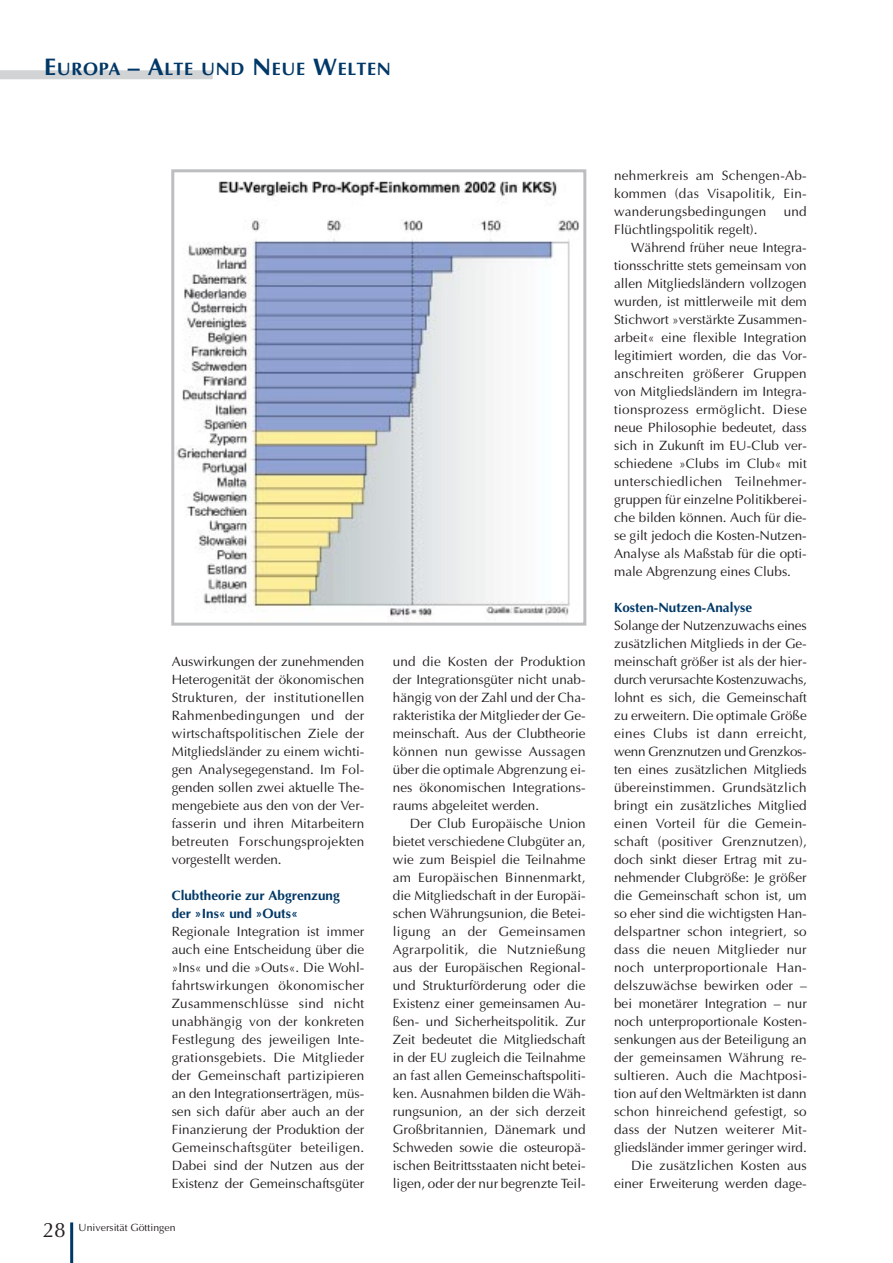
<style>
.page{position:relative;width:893px;height:1263px;background:#fff}
.page>*{position:absolute;margin:0;border:0;box-sizing:border-box;transform-origin:0 0}
.t1{font:21px "Optima";color:#231f1f}
.t2{font:700 18px "Optima";letter-spacing:.035em;color:#003867}
.t3{font:13.5px/18px "Optima";color:#231f1f;text-align:justify}
.t4{font:13.5px "Optima";letter-spacing:.02em;color:#231f1f}
.t5{font:700 13.5px/18px "Optima";color:#003867}
.t6{font:10.5px "Optima";color:#231f1f}
.s1{font-size:24px}
</style>
<div class="page">
<hr style="left:70px;top:1222px;width:3px;height:41px;background:#003867">
<div style="left:0;top:70px;width:213px;height:9px;background:#d1d3d5"></div>
<img style="left:176px;top:181px;width:404px;height:438px">
<div style="left:171px;top:169px;width:415px;height:457px;border:3px solid #bcbec0"></div>
<h2 class="t2" style="left:44px;top:61px;width:348px"><span class="s1">E</span>UROPA <span class="s1">– A</span>LTE UND <span class="s1">N</span>EUE <span class="s1">W</span>ELTEN</h2>
<h1 class="t1" style="left:43px;top:1221px;width:25px">28</h1>
<p class="t3" style="left:172px;top:654px;width:194px">Auswirkungen der zunehmenden Heterogenität der ökonomischen Strukturen, der institutionellen Rahmenbedingungen und der wirtschaftspolitischen Ziele der Mitgliedsländer zu einem wichti&shy;gen Analysegegenstand. Im Fol&shy;genden sollen zwei aktuelle The&shy;mengebiete aus den von der Ver&shy;fasserin und ihren Mitarbeitern betreuten Forschungsprojekten vorgestellt werden.</p>
<p class="t5" style="left:172px;top:888px;width:170px">Clubtheorie zur Abgrenzung der »Ins« und »Outs«</p>
<p class="t3" style="left:172px;top:924px;width:194px">Regionale Integration ist immer auch eine Entscheidung über die »Ins« und die »Outs«. Die Wohl&shy;fahrtswirkungen ökonomischer Zusammenschlüsse sind nicht unabhängig von der konkreten Festlegung des jeweiligen Inte&shy;grationsgebiets. Die Mitglieder der Gemeinschaft partizipieren an den Integrationserträgen, müs&shy;sen sich dafür aber auch an der Finanzierung der Produktion der Gemeinschaftsgüter beteiligen.<br>Dabei sind der Nutzen aus der Existenz der Gemeinschaftsgüter</p>
<p class="t6" style="left:79px;top:1223px;width:98px">Universität Göttingen</p>
<p class="t3" style="left:393px;top:654px;width:194px">und die Kosten der Produktion der Integrationsgüter nicht unab&shy;hängig von der Zahl und der Cha&shy;rakteristika der Mitglieder der Ge&shy;meinschaft. Aus der Clubtheorie können nun gewisse Aussagen über die optimale Abgrenzung ei&shy;nes ökonomischen Integrations&shy;raums abgeleitet werden.</p>
<p class="t3" style="left:393px;top:816px;width:194px;text-indent:17px">Der Club Europäische Union bietet verschiedene Clubgüter an, wie zum Beispiel die Teilnahme am Europäischen Binnenmarkt, die Mitgliedschaft in der Europäi&shy;schen Währungsunion, die Betei&shy;ligung an der Gemeinsamen Agrarpolitik, die Nutznießung aus der Europäischen Regional&shy;und Strukturförderung oder die Existenz einer gemeinsamen Au&shy;ßen- und Sicherheitspolitik. Zur Zeit bedeutet die Mitgliedschaft in der EU zugleich die Teilnahme an fast allen Gemeinschaftspoliti&shy;ken. Ausnahmen bilden die Wäh&shy;rungsunion, an der sich derzeit Großbritannien, Dänemark und Schweden sowie die osteuropä&shy;ischen Beitrittsstaaten nicht betei&shy;ligen, oder der nur begrenzte Teil-</p>
<p class="t3" style="left:614px;top:168px;width:194px">nehmerkreis am Schengen-Ab&shy;kommen (das Visapolitik, Ein&shy;wanderungsbedingungen</p>
<p class="t3" style="left:783px;top:204px;width:25px">und</p>
<p class="t3" style="left:614px;top:222px;width:145px">Flüchtlingspolitik regelt).</p>
<p class="t3" style="left:631px;top:240px;width:177px">Während früher neue Integra-</p>
<p class="t3" style="left:614px;top:258px;width:194px">tionsschritte stets gemeinsam von</p>
<p class="t3" style="left:614px;top:276px;width:194px">allen Mitgliedsländern vollzogen</p>
<p class="t3" style="left:614px;top:294px;width:194px">wurden, ist mittlerweile mit dem</p>
<p class="t3" style="left:614px;top:312px;width:194px">Stichwort »verstärkte Zusammen-</p>
<p class="t3" style="left:614px;top:330px;width:194px">arbeit« eine flexible Integration</p>
<p class="t3" style="left:614px;top:348px;width:194px">legitimiert worden, die das Vor-</p>
<p class="t4" style="left:614px;top:368px;width:194px">anschreiten größerer Gruppen</p>
<p class="t3" style="left:614px;top:384px;width:194px">von Mitgliedsländern im Integra-</p>
<p class="t4" style="left:614px;top:404px;width:194px">tionsprozess ermöglicht. Diese</p>
<p class="t3" style="left:614px;top:420px;width:194px">neue Philosophie bedeutet, dass</p>
<p class="t3" style="left:614px;top:438px;width:194px">sich in Zukunft im EU-Club ver-</p>
<p class="t3" style="left:614px;top:456px;width:194px">schiedene »Clubs im Club« mit</p>
<p class="t4" style="left:614px;top:476px;width:194px">unterschiedlichen Teilnehmer-</p>
<p class="t3" style="left:614px;top:492px;width:194px">gruppen für einzelne Politikberei-</p>
<p class="t3" style="left:614px;top:510px;width:194px">che bilden können. Auch für die-</p>
<p class="t3" style="left:614px;top:528px;width:194px">se gilt jedoch die Kosten-Nutzen-</p>
<p class="t3" style="left:614px;top:546px;width:194px">Analyse als Maßstab für die opti-</p>
<p class="t3" style="left:614px;top:564px;width:178px">male Abgrenzung eines Clubs.</p>
<p class="t5" style="left:614px;top:600px;width:139px">Kosten-Nutzen-Analyse</p>
<p class="t3" style="left:614px;top:618px;width:194px;text-align:right">Solange der Nutzenzuwachs eines zusätzlichen Mitglieds in der Ge&shy;meinschaft größer ist als der hier&shy;durch verursachte Kostenzuwachs, lohnt es sich, die Gemeinschaft zu erweitern. Die optimale Größe eines Clubs ist dann erreicht, wenn Grenznutzen und Grenzkos&shy;ten eines zusätzlichen Mitglieds übereinstimmen. Grundsätzlich bringt ein zusätzliches Mitglied einen Vorteil für die Gemein&shy;schaft (positiver Grenznutzen), doch sinkt dieser Ertrag mit zu&shy;nehmender Clubgröße: Je größer die Gemeinschaft schon ist, um so eher sind die wichtigsten Han&shy;delspartner schon integriert, so dass die neuen Mitglieder nur noch unterproportionale Han&shy;delszuwächse bewirken oder – bei monetärer Integration – nur noch unterproportionale Kosten&shy;senkungen aus der Beteiligung an der gemeinsamen Währung re&shy;sultieren. Auch die Machtposi&shy;tion auf den Weltmärkten ist dann schon hinreichend gefestigt, so dass der Nutzen weiterer Mit&shy;gliedsländer immer geringer wird.<br>Die zusätzlichen Kosten aus einer Erweiterung werden dage-</p>
</div>
